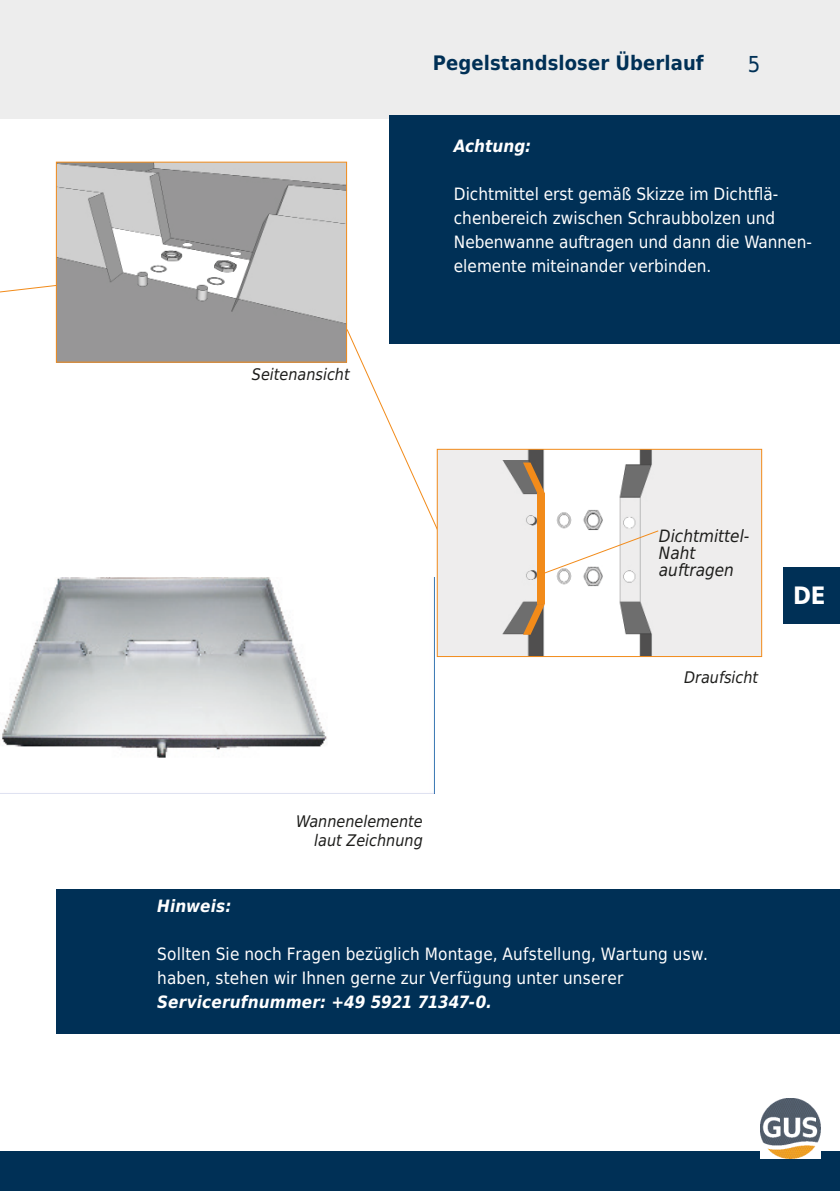
<style>
.page{position:relative;width:840px;height:1191px;background:#fff}
.page>*{position:absolute;margin:0;border:0;box-sizing:border-box;transform-origin:0 0}
.t1{font:700 24px "DejaVu Sans Condensed";color:#fff}
.t2{font:22px "DejaVu Sans Condensed";color:#003056}
.t3{font:700 20px "DejaVu Sans Condensed";letter-spacing:.005em;color:#003056}
.t4{font:17px/24px "DejaVu Sans Condensed";color:#fff}
.t5{font:italic 700 17px "DejaVu Sans Condensed";color:#fff}
.t6{font:italic 17px/17px "DejaVu Sans Condensed";color:#1d1d1b}
.t7{font:italic 16px/19.2px "DejaVu Sans Condensed";color:#1d1d1b;text-align:right}
</style>
<div class="page">
<div style="left:0;top:0;width:839px;height:118px;background:#ededed"></div>
<div style="left:0;top:1151px;width:839px;height:40px;background:#003056"></div>
<img style="left:760px;top:1098px;width:60px;height:60px">
<div style="left:782px;top:567px;width:57px;height:57px;background:#003056"></div>
<svg style="left:0;top:281px;width:56px;height:65px"></svg>
<img style="left:58px;top:164px;width:287px;height:196px">
<div style="left:56px;top:162px;width:291px;height:200px;border:1px solid #f28b1a"></div>
<div style="left:389px;top:115px;width:450px;height:229px;background:#003056"></div>
<svg style="left:345px;top:328px;width:104px;height:200px"></svg>
<img style="left:438px;top:451px;width:321px;height:204px">
<div style="left:436px;top:449px;width:325px;height:208px;border:1px solid #f28b1a"></div>
<img style="left:2px;top:577px;width:432px;height:216px">
<div style="left:537px;top:493px;width:7px;height:111px;background:#f28b1a"></div>
<svg style="left:522px;top:462px;width:22px;height:31px"></svg>
<svg style="left:522px;top:604px;width:22px;height:31px"></svg>
<svg style="left:544px;top:530px;width:114px;height:44px"></svg>
<div style="left:57px;top:889px;width:782px;height:144px;background:#003056"></div>
<p class="t3" style="left:432px;top:47px;width:272px">Pegelstandsloser Überlauf</p>
<p class="t2" style="left:747px;top:45px;width:14px">5</p>
<p class="t7" style="left:252px;top:365px;width:99px">Seitenansicht</p>
<p class="t5" style="left:453px;top:133px;width:79px">Achtung:</p>
<p class="t4" style="left:453px;top:182px;width:359px">Dichtmittel erst gemäß Skizze im Dichtflä&shy;chenbereich zwischen Schraubbolzen und Nebenwanne auftragen und dann die Wannen&shy;elemente miteinander verbinden.</p>
<p class="t7" style="left:296px;top:812px;width:128px">Wannenelemente laut Zeichnung</p>
<p class="t6" style="left:658px;top:527px;width:92px">Dichtmittel-<br>Naht auftragen</p>
<p class="t7" style="left:683px;top:668px;width:76px">Draufsicht</p>
<h1 class="t1" style="left:792px;top:575px;width:34px">DE</h1>
<p class="t5" style="left:157px;top:893px;width:76px">Hinweis:</p>
<p class="t4" style="left:157px;top:941px;width:552px">Sollten Sie noch Fragen bezüglich Montage, Aufstellung, Wartung usw. haben, stehen wir Ihnen gerne zur Verfügung unter unserer</p>
<p class="t5" style="left:157px;top:989px;width:336px">Servicerufnummer: +49 5921 71347-0.</p>
</div>
